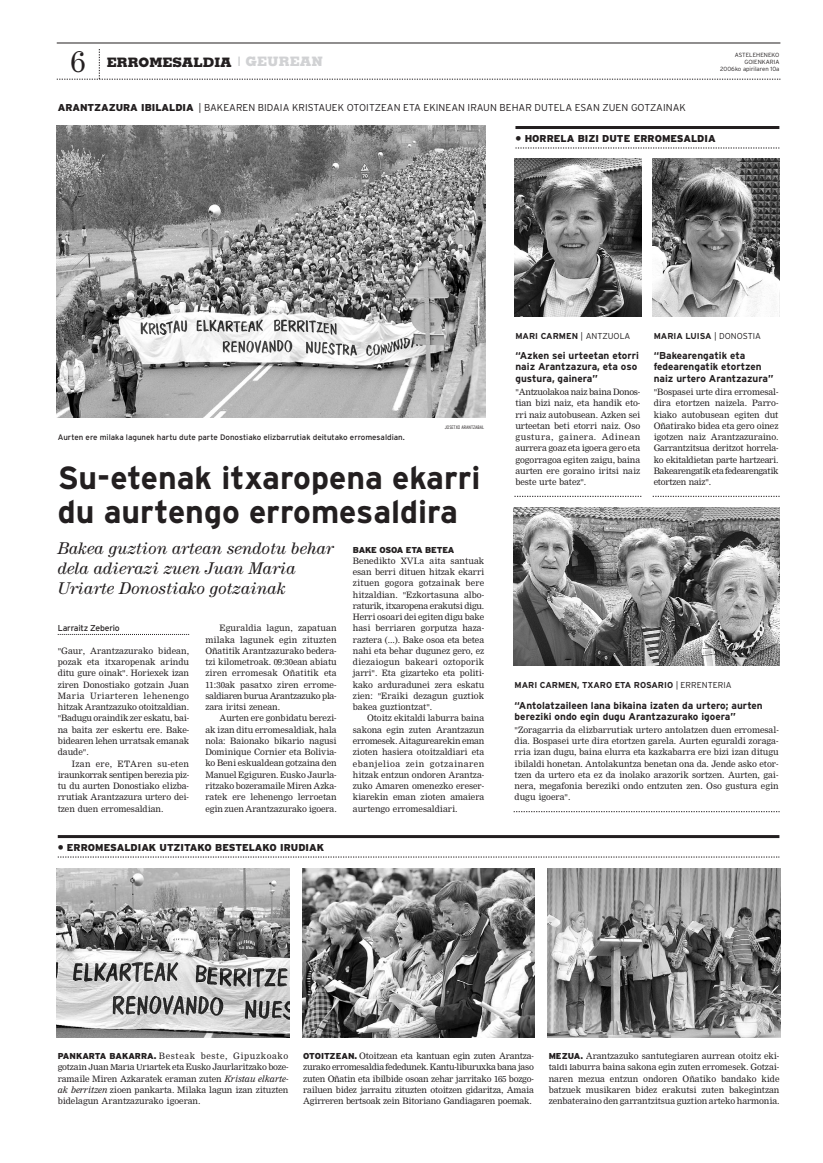
<style>
.page{position:relative;width:823px;height:1163px;background:#fff}
.page>*{position:absolute;margin:0;border:0;box-sizing:border-box;transform-origin:0 0}
.t1{font:700 32px/34px "Interstate";color:#231f20}
.t2{font:30px "Century";color:#231f20}
.t3{font:italic 17px/20px "Century";color:#231f20}
.t4{font:800 13px "Memphis";color:#231f20}
.t5{font:800 13px "Memphis";color:#d1d2d4}
.t6{font:700 10px/11.2px "Interstate";color:#231f20}
.t7{font:300 10px "Interstate";color:#231f20}
.t8{font:900 10px "Interstate";color:#231f20}
.t9{font:8.6px/11.2px "M Nimrod";letter-spacing:-.01em;color:#231f20;text-align:justify}
.t10{font:8.6px "M Nimrod";letter-spacing:-.03em;color:#231f20}
.t11{font:700 8.6px "Interstate";color:#231f20}
.t12{font:8.6px "M Nimrod";letter-spacing:.01em;color:#231f20}
.t13{font:8.6px "M Nimrod";letter-spacing:.02em;color:#231f20}
.t14{font:8.6px "M Nimrod";letter-spacing:.015em;color:#231f20}
.t15{font:8.6px "M Nimrod";letter-spacing:.055em;color:#231f20}
.t16{font:8.6px "M Nimrod";letter-spacing:.04em;color:#231f20}
.t17{font:8.6px "M Nimrod";letter-spacing:.035em;color:#231f20}
.t18{font:900 8.6px "Interstate";letter-spacing:-.02em;color:#231f20}
.t19{font:8.6px "Interstate";letter-spacing:-.02em;color:#231f20}
.t20{font:8px "Interstate";color:#231f20}
.t21{font:300 6px/7.2px "Interstate";color:#231f20;text-align:right}
.t22{font:300 condensed 5px "Interstate";color:#231f20}
.s1{font-weight:900}
.s2{font-weight:300}
.s3{font-family:"Interstate";font-weight:900}
.s4{font-style:italic}
</style>
<div class="page">
<hr style="left:57px;top:43px;width:723px;height:1px;background:#231f20">
<svg style="left:57px;top:49px;width:723px;height:31px"></svg>
<svg style="left:58px;top:634px;width:131px;height:1px"></svg>
<img style="left:57px;top:125px;width:428px;height:292px">
<hr style="left:58px;top:834px;width:721px;height:3px;background:#231f20">
<svg style="left:58px;top:856px;width:721px;height:1px"></svg>
<img style="left:57px;top:868px;width:232px;height:169px">
<img style="left:302px;top:868px;width:232px;height:169px">
<img style="left:547px;top:868px;width:233px;height:169px">
<img style="left:513px;top:507px;width:266px;height:158px">
<img style="left:652px;top:158px;width:127px;height:158px">
<hr style="left:515px;top:126px;width:263px;height:3px;background:#231f20">
<svg style="left:515px;top:148px;width:262px;height:1px"></svg>
<svg style="left:513px;top:811px;width:266px;height:1px"></svg>
<svg style="left:652px;top:496px;width:127px;height:1px"></svg>
<img style="left:514px;top:158px;width:127px;height:158px">
<svg style="left:514px;top:496px;width:127px;height:1px"></svg>
<p class="t2" style="left:70px;top:51px;width:16px">6</p>
<p class="t5" style="left:238px;top:53px;width:86px">| GEUREAN</p>
<p class="t21" style="left:734px;top:52px;width:46px">ASTELEHENEKO<br>GOIENKARIA</p>
<p class="t4" style="left:107px;top:54px;width:126px">ERROMESALDIA</p>
<p class="t21" style="left:719px;top:66px;width:61px">2006ko apirilaren 10a</p>
<p class="t7" style="left:58px;top:104px;width:629px"><span class="s1">ARANTZAZURA IBILALDIA</span> | BAKEAREN BIDAIA KRISTAUEK OTOITZEAN ETA EKINEAN IRAUN BEHAR DUTELA ESAN ZUEN GOTZAINAK</p>
<p class="t8" style="left:515px;top:134px;width:201px">• HORRELA BIZI DUTE ERROMESALDIA</p>
<p class="t20" style="left:58px;top:434px;width:348px">Aurten ere milaka lagunek hartu dute parte Donostiako elizbarrutiak deitutako erromesaldian.</p>
<p class="t22" style="left:444px;top:425px;width:41px">JOSETXO ARANTZABAL</p>
<p class="t1" style="left:58px;top:463px;width:424px">Su-etenak itxaropena ekarri du aurtengo erromesaldira</p>
<p class="t3" style="left:58px;top:538px;width:277px">Bakea guztion artean sendotu behar dela adierazi zuen Juan Maria<br>Uriarte Donostiako gotzainak</p>
<p class="t19" style="left:58px;top:625px;width:63px">Larraitz Zeberio</p>
<p class="t9" style="left:58px;top:645px;width:133px">"Gaur, Arantzazurako bidean,</p>
<p class="t9" style="left:58px;top:656px;width:133px">pozak eta itxaropenak arindu</p>
<p class="t9" style="left:58px;top:667px;width:133px">ditu gure oinak". Horiexek izan</p>
<p class="t9" style="left:58px;top:679px;width:133px">ziren Donostiako gotzain Juan</p>
<p class="t16" style="left:58px;top:690px;width:133px">Maria Uriarteren lehenengo</p>
<p class="t9" style="left:58px;top:701px;width:133px">hitzak Arantzazuko otoitzaldian.</p>
<p class="t9" style="left:58px;top:712px;width:133px">"Badugu oraindik zer eskatu, bai-</p>
<p class="t9" style="left:58px;top:724px;width:133px">na baita zer eskertu ere. Bake-</p>
<p class="t9" style="left:58px;top:735px;width:133px">bidearen lehen urratsak emanak</p>
<p class="t9" style="left:58px;top:746px;width:33px">daude".</p>
<p class="t17" style="left:72px;top:758px;width:119px">Izan ere, ETAren su-eten</p>
<p class="t10" style="left:58px;top:769px;width:133px">iraunkorrak sentipen berezia piz-</p>
<p class="t9" style="left:58px;top:780px;width:133px">tu du aurten Donostiako elizba-</p>
<p class="t9" style="left:58px;top:791px;width:133px">rrutiak Arantzazura urtero dei-</p>
<p class="t9" style="left:58px;top:802px;width:107px">tzen duen erromesaldian.</p>
<p class="t12" style="left:219px;top:623px;width:118px">Eguraldia lagun, zapatuan</p>
<p class="t12" style="left:205px;top:634px;width:133px">milaka lagunek egin zituzten</p>
<p class="t9" style="left:205px;top:645px;width:133px">Oñatitik Arantzazurako bedera-</p>
<p class="t9" style="left:205px;top:656px;width:133px">tzi kilometroak. 09:30ean abiatu</p>
<p class="t12" style="left:205px;top:668px;width:133px">ziren erromesak Oñatitik eta</p>
<p class="t9" style="left:205px;top:679px;width:133px">11:30ak pasatxo ziren errome-</p>
<p class="t10" style="left:205px;top:690px;width:133px">saldiaren burua Arantzazuko pla-</p>
<p class="t9" style="left:205px;top:701px;width:76px">zara iritsi zenean.</p>
<p class="t9" style="left:219px;top:712px;width:118px">Aurten ere gonbidatu berezi-</p>
<p class="t9" style="left:205px;top:724px;width:133px">ak izan ditu erromesaldiak, hala</p>
<p class="t9" style="left:205px;top:735px;width:133px">nola: Baionako bikario nagusi</p>
<p class="t9" style="left:205px;top:746px;width:133px">Dominique Cornier eta Bolivia-</p>
<p class="t9" style="left:205px;top:757px;width:133px">ko Beni eskualdean gotzaina den</p>
<p class="t9" style="left:205px;top:769px;width:133px">Manuel Egiguren. Eusko Jaurla-</p>
<p class="t9" style="left:205px;top:780px;width:133px">ritzako bozeramaile Miren Azka-</p>
<p class="t9" style="left:205px;top:791px;width:133px">ratek ere lehenengo lerroetan</p>
<p class="t9" style="left:205px;top:802px;width:133px">egin zuen Arantzazurako igoera.</p>
<p class="t8" style="left:58px;top:843px;width:267px">• ERROMESALDIAK UTZITAKO BESTELAKO IRUDIAK</p>
<p class="t18" style="left:352px;top:546px;width:103px">BAKE OSOA ETA BETEA</p>
<p class="t9" style="left:352px;top:555px;width:133px">Benedikto XVI.a aita santuak</p>
<p class="t9" style="left:352px;top:566px;width:133px">esan berri dituen hitzak ekarri</p>
<p class="t14" style="left:352px;top:578px;width:133px">zituen gogora gotzainak bere</p>
<p class="t9" style="left:352px;top:589px;width:133px">hitzaldian. "Ezkortasuna albo-</p>
<p class="t10" style="left:352px;top:600px;width:133px">raturik, itxaropena erakutsi digu.</p>
<p class="t9" style="left:352px;top:611px;width:133px">Herri osoari dei egiten digu bake</p>
<p class="t9" style="left:352px;top:622px;width:133px">hasi berriaren gorputza haza-</p>
<p class="t9" style="left:352px;top:634px;width:133px">raztera (...). Bake osoa eta betea</p>
<p class="t9" style="left:352px;top:645px;width:133px">nahi eta behar dugunez gero, ez</p>
<p class="t13" style="left:352px;top:656px;width:133px">diezaiogun bakeari oztoporik</p>
<p class="t9" style="left:352px;top:667px;width:133px">jarri". Eta gizarteko eta politi-</p>
<p class="t9" style="left:352px;top:679px;width:133px">kako arduradunei zera eskatu</p>
<p class="t9" style="left:352px;top:690px;width:133px">zien: "Eraiki dezagun guztiok</p>
<p class="t9" style="left:352px;top:701px;width:81px">bakea guztiontzat".</p>
<p class="t9" style="left:367px;top:712px;width:119px">Otoitz ekitaldi laburra baina</p>
<p class="t9" style="left:352px;top:724px;width:133px">sakona egin zuten Arantzazun</p>
<p class="t10" style="left:352px;top:735px;width:133px">erromesek. Aitagurearekin eman</p>
<p class="t9" style="left:352px;top:746px;width:133px">zioten hasiera otoitzaldiari eta</p>
<p class="t15" style="left:352px;top:758px;width:133px">ebanjelioa zein gotzainaren</p>
<p class="t9" style="left:352px;top:769px;width:133px">hitzak entzun ondoren Arantza-</p>
<p class="t9" style="left:352px;top:780px;width:133px">zuko Amaren omenezko ereser-</p>
<p class="t9" style="left:352px;top:791px;width:133px">kiarekin eman zioten amaiera</p>
<p class="t9" style="left:352px;top:802px;width:106px">aurtengo erromesaldiari.</p>
<p class="t11" style="left:515px;top:332px;width:116px">MARI CARMEN <span class="s2">| ANTZUOLA</span></p>
<p class="t6" style="left:515px;top:350px;width:125px">“Azken sei urteetan etorri naiz Arantzazura, eta oso gustura, gainera”</p>
<p class="t9" style="left:515px;top:386px;width:126px">"Antzuolakoa naiz baina Donos&shy;tian bizi naiz, eta handik eto&shy;rri naiz autobusean. Azken sei urteetan beti etorri naiz. Oso gustura, gainera. Adinean aurrera goaz eta igoera gero eta gogorragoa egiten zaigu, baina aurten ere goraino iritsi naiz beste urte batez".</p>
<p class="t11" style="left:653px;top:332px;width:109px">MARIA LUISA <span class="s2">| DONOSTIA</span></p>
<p class="t6" style="left:653px;top:350px;width:121px">“Bakearengatik eta fedearengatik etortzen naiz urtero Arantzazura”</p>
<p class="t9" style="left:653px;top:386px;width:126px">"Bospasei urte dira erromesal&shy;dira etortzen naizela. Parro&shy;kiako autobusean egiten dut Oñatirako bidea eta gero oinez igotzen naiz Arantzazuraino.<br>Garrantzitsua deritzot horrela&shy;ko ekitaldietan parte hartzeari.<br>Bakearengatik eta fedearengatik etortzen naiz".</p>
<p class="t11" style="left:514px;top:681px;width:218px">MARI CARMEN, TXARO ETA ROSARIO <span class="s2">| ERRENTERIA</span></p>
<p class="t6" style="left:514px;top:700px;width:249px">“Antolatzaileen lana bikaina izaten da urtero; aurten bereziki ondo egin dugu Arantzazurako igoera”</p>
<p class="t9" style="left:514px;top:724px;width:265px">"Zoragarria da elizbarrutiak urtero antolatzen duen erromesal&shy;dia. Bospasei urte dira etortzen garela. Aurten eguraldi zoraga&shy;rria izan dugu, baina elurra eta kazkabarra ere bizi izan ditugu ibilaldi honetan. Antolakuntza benetan ona da. Jende asko etor&shy;tzen da urtero eta ez da inolako arazorik sortzen. Aurten, gai&shy;nera, megafonia bereziki ondo entzuten zen. Oso gustura egin dugu igoera".</p>
<p class="t9" style="left:58px;top:1050px;width:232px"><span class="s3">PANKARTA BAKARRA.</span> Besteak beste, Gipuzkoako gotzain Juan Maria Uriartek eta Eusko Jaurlaritzako boze&shy;ramaile Miren Azkaratek eraman zuten <span class="s4">Kristau elkarte&shy;ak berritzen</span> zioen pankarta. Milaka lagun izan zituzten bidelagun Arantzazurako igoeran.</p>
<p class="t9" style="left:303px;top:1050px;width:232px"><span class="s3">OTOITZEAN.</span> Otoitzean eta kantuan egin zuten Arantza&shy;zurako erromesaldia fededunek. Kantu-liburuxka bana jaso zuten Oñatin eta ibilbide osoan zehar jarritako 165 bozgo&shy;railuen bidez jarraitu zituzten otoitzen gidaritza, Amaia Agirreren bertsoak zein Bitoriano Gandiagaren poemak.</p>
<p class="t9" style="left:548px;top:1050px;width:232px"><span class="s3">MEZUA.</span> Arantzazuko santutegiaren aurrean otoitz eki&shy;taldi laburra baina sakona egin zuten erromesek. Gotzai&shy;naren mezua entzun ondoren Oñatiko bandako kide batzuek musikaren bidez erakutsi zuten bakegintzan zenbateraino den garrantzitsua guztion arteko harmonia.</p>
</div>
